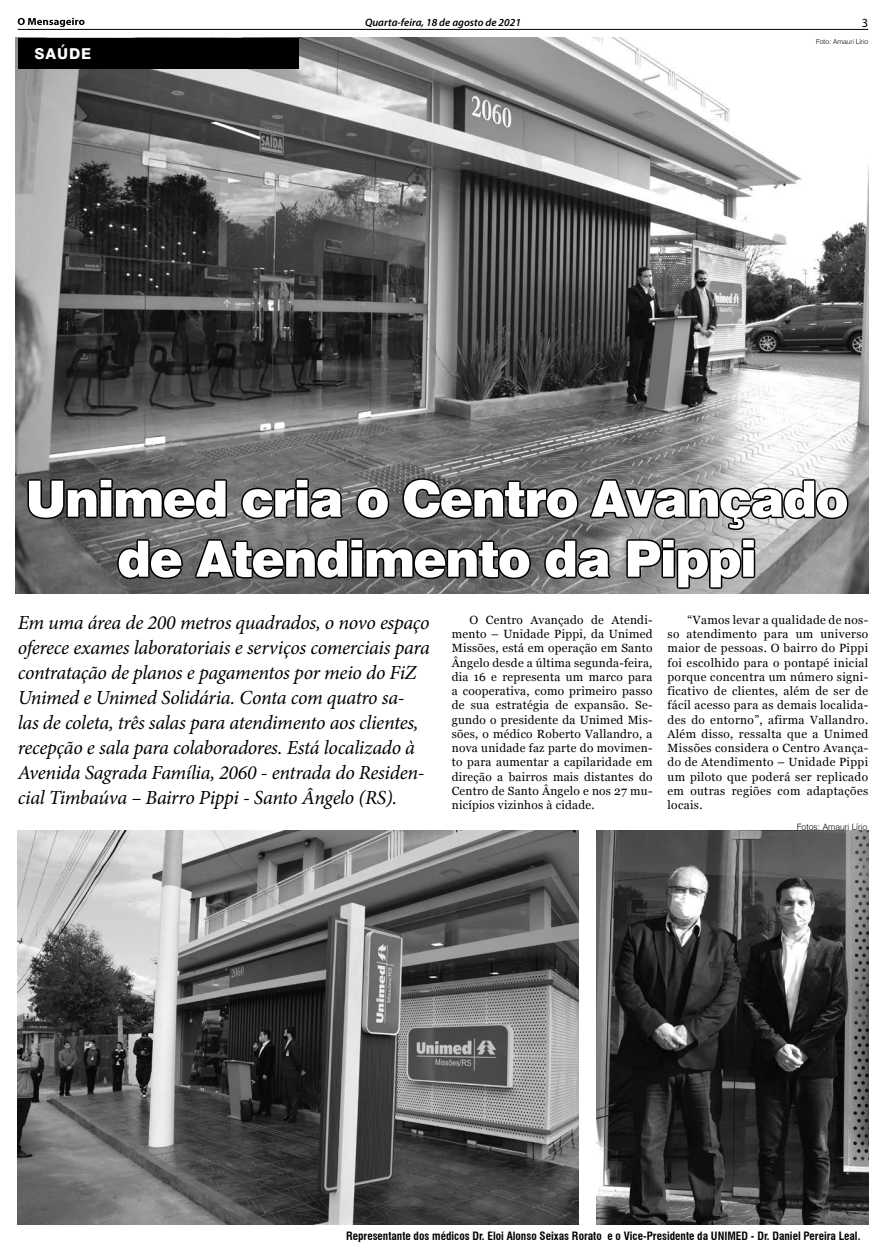
<style>
.page{position:relative;width:886px;height:1258px;background:#fff}
.page>*{position:absolute;margin:0;border:0;box-sizing:border-box;transform-origin:0 0}
.t1{font:900 50px/60px "Swiss 721 BT";letter-spacing:-.03em;color:#fff;text-align:center}
.t2{font:italic 20px/25px "Minion Pro";letter-spacing:-.015em;color:#000}
.t3{font:800 15px "Swiss 721 BT";letter-spacing:.06em;color:#fff}
.t4{font:12.5px "Myriad Pro";color:#000}
.t5{font:11.88px/14.2px "Georgia";letter-spacing:.025em;color:#000;text-align:justify}
.t6{font:700 condensed 11.25px "Swiss 721 BT";color:#000}
.t7{font:italic 600 10.75px "Myriad Pro";color:#000}
.t8{font:300 8.75px "Swiss 721 BT";color:#000}
.t9{font:300 6.88px "Swiss 721 BT";color:#000}
</style>
<div class="page">
<svg style="left:18px;top:18px;width:66px;height:9px"></svg>
<hr style="left:18px;top:29px;width:850px;height:1px;background:#000">
<img style="left:16px;top:37px;width:852px;height:557px">
<svg style="left:26px;top:477px;width:824px;height:113px;background:#626262"></svg>
<div style="left:18px;top:38px;width:280px;height:30px;background:#000"></div>
<img style="left:18px;top:831px;width:561px;height:393px">
<img style="left:596px;top:831px;width:272px;height:393px">
<p class="t3" style="left:34px;top:44px;width:58px">SAÚDE</p>
<p class="t7" style="left:365px;top:15px;width:157px">Quarta-feira, 18 de agosto de 2021</p>
<p class="t4" style="left:862px;top:15px;width:8px">3</p>
<p class="t9" style="left:816px;top:37px;width:54px">Foto: Amauri Lírio</p>
<h1 class="t1" style="left:26px;top:468px;width:824px">Unimed cria o Centro Avançado de Atendimento da Pippi</h1>
<p class="t2" style="left:18px;top:610px;width:414px">Em uma área de 200 metros quadrados, o novo espaço oferece exames laboratoriais e serviços comerciais para contratação de planos e pagamentos por meio do FiZ Unimed e Unimed Solidária. Conta com quatro sa&shy;las de coleta, três salas para atendimento aos clientes, recepção e sala para colaboradores. Está localizado à Avenida Sagrada Família, 2060 - entrada do Residen&shy;cial Timbaúva – Bairro Pippi - Santo Ângelo (RS).</p>
<p class="t5" style="left:452px;top:613px;width:202px;text-indent:18px">O Centro Avançado de Atendi&shy;mento – Unidade Pippi, da Unimed Missões, está em operação em Santo Ângelo desde a última segunda-feira, dia 16 e representa um marco para a cooperativa, como primeiro passo de sua estratégia de expansão. Se&shy;gundo o presidente da Unimed Mis&shy;sões, o médico Roberto Vallandro, a nova unidade faz parte do movimen&shy;to para aumentar a capilaridade em direção a bairros mais distantes do Centro de Santo Ângelo e nos 27 mu&shy;nicípios vizinhos à cidade.</p>
<p class="t5" style="left:667px;top:613px;width:202px;text-indent:20px">“Vamos levar a qualidade de nos&shy;so atendimento para um universo maior de pessoas. O bairro do Pippi foi escolhido para o pontapé inicial porque concentra um número signi&shy;ficativo de clientes, além de ser de fácil acesso para as demais localida&shy;des do entorno”, afirma Vallandro.<br>Além disso, ressalta que a Unimed Missões considera o Centro Avança&shy;do de Atendimento – Unidade Pippi um piloto que poderá ser replicado em outras regiões com adaptações locais.</p>
<p class="t8" style="left:797px;top:821px;width:72px">Fotos: Amauri Lírio</p>
<p class="t6" style="left:346px;top:1229px;width:516px">Representante dos médicos Dr. Eloi Alonso Seixas Rorato e o Vice-Presidente da UNIMED - Dr. Daniel Pereira Leal.</p>
</div>
